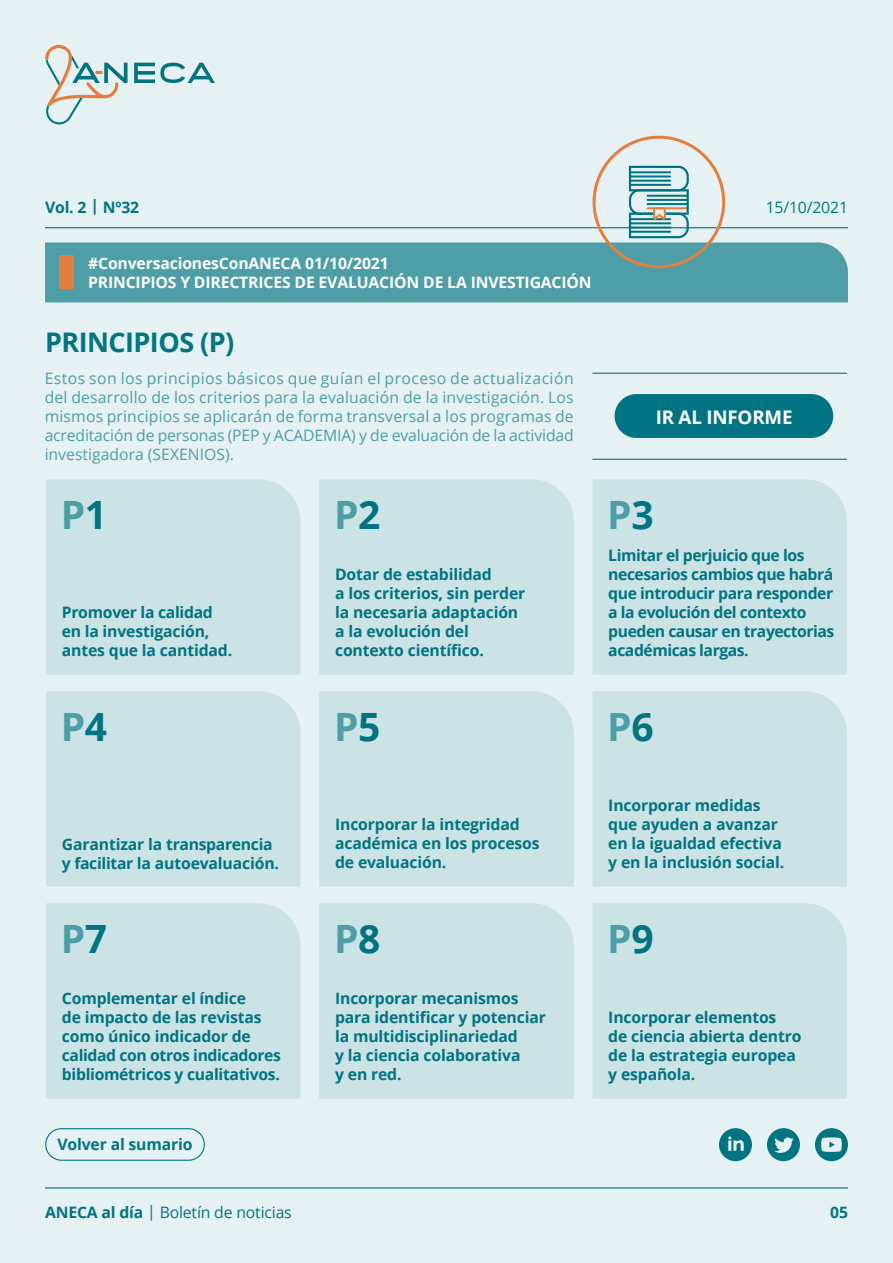
<style>
.page{position:relative;width:893px;height:1263px;background:#e6f1f3}
.page>*{position:absolute;margin:0;border:0;box-sizing:border-box;transform-origin:0 0}
.t1{font:700 39px "Open Sans";letter-spacing:-.01em;color:#4d9ea7}
.t2{font:700 27px "Open Sans";letter-spacing:-.02em;color:#007681}
.t3{font:700 18.75px "Open Sans";letter-spacing:-.01em;color:#fff}
.t4{font:700 15.75px/18.9px "Open Sans";letter-spacing:-.01em;color:#007482}
.t5{font:15.75px/18.9px "Open Sans";letter-spacing:-.01em;color:#4d9ea7;text-align:justify}
.t6{font:700 15.75px/18.9px "Open Sans";letter-spacing:-.03em;color:#007482}
.t7{font:700 15.75px/18.9px "Open Sans";letter-spacing:-.01em;color:#fff}
.t8{font:15.75px "Open Sans";letter-spacing:-.01em;color:#007482}
.s1{color:#007482}
.s2{font-weight:700}
</style>
<div class="page">
<svg style="left:134px;top:63px;width:81px;height:20px"></svg>
<svg style="left:45px;top:45px;width:83px;height:80px"></svg>
<hr style="left:45px;top:227px;width:803px;height:1px;background:#007482">
<hr style="left:45px;top:1187px;width:803px;height:1px;background:#007482">
<div style="left:45px;top:1128px;width:160px;height:33px;border:1px solid #007681;border-radius:16px"></div>
<svg style="left:767px;top:1128px;width:33px;height:33px"></svg>
<svg style="left:719px;top:1128px;width:33px;height:33px"></svg>
<svg style="left:815px;top:1128px;width:33px;height:33px"></svg>
<div style="left:45px;top:242px;width:803px;height:60px;background:#4d9ea7"></div>
<div style="left:59px;top:256px;width:15px;height:33px;background:#e67d3d"></div>
<svg style="left:629px;top:166px;width:60px;height:72px"></svg>
<div style="left:593px;top:136px;width:132px;height:132px;border:3px solid #e67d3d;border-radius:50%"></div>
<div style="left:46px;top:479px;width:255px;height:196px;background:#cce3e6"></div>
<div style="left:46px;top:903px;width:255px;height:196px;background:#cce3e6"></div>
<div style="left:46px;top:691px;width:255px;height:196px;background:#cce3e6"></div>
<div style="left:319px;top:479px;width:255px;height:196px;background:#cce3e6"></div>
<div style="left:319px;top:903px;width:255px;height:196px;background:#cce3e6"></div>
<div style="left:319px;top:691px;width:255px;height:196px;background:#cce3e6"></div>
<div style="left:592px;top:479px;width:255px;height:196px;background:#cce3e6"></div>
<div style="left:592px;top:903px;width:255px;height:196px;background:#cce3e6"></div>
<div style="left:592px;top:691px;width:255px;height:196px;background:#cce3e6"></div>
<div style="left:615px;top:394px;width:218px;height:44px;background:#007482;border-radius:22px"></div>
<hr style="left:592px;top:373px;width:255px;height:1px;background:#007482">
<hr style="left:592px;top:459px;width:255px;height:1px;background:#007482">
<p class="t4" style="left:45px;top:197px;width:96px">Vol. 2 | Nº32</p>
<p class="t8" style="left:766px;top:196px;width:84px">15/10/2021</p>
<p class="t7" style="left:88px;top:253px;width:505px">#ConversacionesConANECA 01/10/2021<br>PRINCIPIOS Y DIRECTRICES DE EVALUACIÓN DE LA INVESTIGACIÓN</p>
<h2 class="t2" style="left:45px;top:323px;width:191px">PRINCIPIOS (P)</h2>
<p class="t5" style="left:45px;top:369px;width:531px">Estos son los principios básicos que guían el proceso de actualización del desarrollo de los criterios para la evaluación de la investigación. Los mismos principios se aplicarán de forma transversal a los programas de acreditación de personas (PEP y ACADEMIA) y de evaluación de la actividad investigadora (SEXENIOS).</p>
<h1 class="t1" style="left:61px;top:487px;width:48px">P<span class="s1">1</span></h1>
<h1 class="t1" style="left:334px;top:487px;width:48px">P<span class="s1">2</span></h1>
<p class="t4" style="left:62px;top:602px;width:172px">Promover la calidad en la investigación, antes que la cantidad.</p>
<p class="t4" style="left:335px;top:564px;width:192px">Dotar de estabilidad<br>a los criterios, sin perder la necesaria adaptación a la evolución del contexto científico.</p>
<p class="t3" style="left:656px;top:403px;width:138px">IR AL INFORME</p>
<h1 class="t1" style="left:607px;top:487px;width:48px">P<span class="s1">3</span></h1>
<p class="t6" style="left:608px;top:545px;width:228px">Limitar el perjuicio que los necesarios cambios que habrá que introducir para responder a la evolución del contexto pueden causar en trayectorias académicas largas.</p>
<h1 class="t1" style="left:61px;top:699px;width:48px">P<span class="s1">4</span></h1>
<h1 class="t1" style="left:334px;top:699px;width:48px">P<span class="s1">5</span></h1>
<h1 class="t1" style="left:607px;top:699px;width:48px">P<span class="s1">6</span></h1>
<p class="t4" style="left:62px;top:835px;width:219px">Garantizar la transparencia y facilitar la autoevaluación.</p>
<h1 class="t1" style="left:61px;top:911px;width:48px">P<span class="s1">7</span></h1>
<p class="t4" style="left:62px;top:988px;width:220px">Complementar el índice<br>de impacto de las revistas como único indicador de calidad con otros indicadores bibliométricos y cualitativos.</p>
<p class="t4" style="left:57px;top:1134px;width:137px">Volver al sumario</p>
<p class="t4" style="left:335px;top:814px;width:206px">Incorporar la integridad académica en los procesos de evaluación.</p>
<h1 class="t1" style="left:334px;top:911px;width:48px">P<span class="s1">8</span></h1>
<p class="t4" style="left:335px;top:988px;width:212px">Incorporar mecanismos para identificar y potenciar la multidisciplinariedad<br>y la ciencia colaborativa<br>y en red.</p>
<p class="t4" style="left:608px;top:795px;width:177px">Incorporar medidas que ayuden a avanzar en la igualdad efectiva y en la inclusión social.</p>
<h1 class="t1" style="left:607px;top:911px;width:48px">P<span class="s1">9</span></h1>
<p class="t4" style="left:608px;top:1007px;width:195px">Incorporar elementos<br>de ciencia abierta dentro de la estrategia europea y española.</p>
<p class="t8" style="left:45px;top:1201px;width:248px"><span class="s2">ANECA al día</span> | Boletín de noticias</p>
<p class="t4" style="left:830px;top:1202px;width:19px">05</p>
</div>
